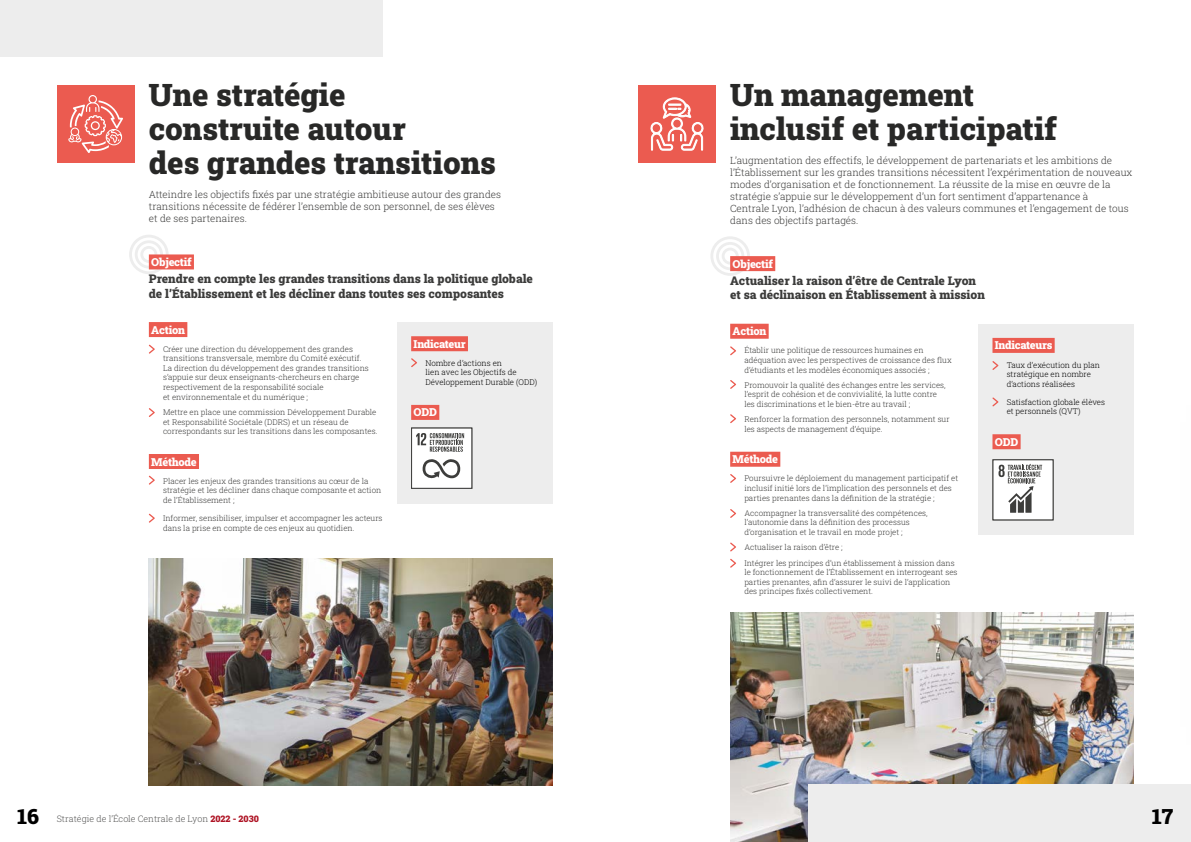
<style>
.page{position:relative;width:1191px;height:842px;background:#fff}
.page>*{position:absolute;margin:0;border:0;box-sizing:border-box;transform-origin:0 0}
.t1{font:900 31px/34px "Roboto Slab";color:#282827}
.t2{font:900 21px "Roboto Slab";color:#000}
.t3{font:900 12px/14.4px "Roboto Slab";color:#3c3c3b}
.t4{font:900 11px "Roboto Slab";letter-spacing:-.02em;color:#fff}
.t5{font:300 10px/12px "Roboto Slab";color:#3c3c3b}
.t6{font:300 9px "Roboto Slab";color:#575756}
.t7{font:300 8px/9.6px "Roboto Slab";color:#3c3c3b}
.t8{font:300 8px/9.6px "Roboto Slab";color:#000}
.s1{font-weight:900;color:#ae1324}
</style>
<div class="page">
<div style="left:0;top:0;width:383px;height:57px;background:#ededed"></div>
<svg style="left:129px;top:235px;width:40px;height:39px"></svg>
<div style="left:149px;top:254px;width:45px;height:15px;background:#eb5b50"></div>
<div style="left:149px;top:322px;width:38px;height:15px;background:#eb5b50"></div>
<div style="left:149px;top:454px;width:50px;height:15px;background:#eb5b50"></div>
<svg style="left:149px;top:345px;width:6px;height:9px"></svg>
<svg style="left:149px;top:408px;width:6px;height:9px"></svg>
<div style="left:397px;top:322px;width:155px;height:181px;background:#ededed"></div>
<div style="left:411px;top:336px;width:57px;height:15px;background:#eb5b50"></div>
<div style="left:411px;top:405px;width:28px;height:15px;background:#eb5b50"></div>
<div style="left:57px;top:85px;width:78px;height:78px;background:#eb5b50"></div>
<img style="left:149px;top:558px;width:403px;height:227px">
<svg style="left:149px;top:476px;width:6px;height:9px"></svg>
<svg style="left:149px;top:514px;width:6px;height:9px"></svg>
<svg style="left:711px;top:236px;width:39px;height:40px"></svg>
<div style="left:730px;top:256px;width:45px;height:15px;background:#eb5b50"></div>
<div style="left:730px;top:324px;width:38px;height:15px;background:#eb5b50"></div>
<div style="left:730px;top:452px;width:50px;height:15px;background:#eb5b50"></div>
<svg style="left:730px;top:346px;width:6px;height:9px"></svg>
<svg style="left:730px;top:380px;width:6px;height:9px"></svg>
<div style="left:978px;top:324px;width:155px;height:210px;background:#ededed"></div>
<div style="left:992px;top:338px;width:62px;height:15px;background:#eb5b50"></div>
<div style="left:992px;top:434px;width:28px;height:15px;background:#eb5b50"></div>
<div style="left:638px;top:85px;width:78px;height:78px;background:#eb5b50"></div>
<svg style="left:730px;top:414px;width:6px;height:9px"></svg>
<svg style="left:730px;top:474px;width:6px;height:9px"></svg>
<svg style="left:730px;top:509px;width:6px;height:9px"></svg>
<svg style="left:730px;top:542px;width:6px;height:9px"></svg>
<svg style="left:730px;top:559px;width:6px;height:9px"></svg>
<img style="left:730px;top:613px;width:403px;height:229px">
<svg style="left:650px;top:97px;width:54px;height:54px"></svg>
<svg style="left:992px;top:361px;width:6px;height:9px"></svg>
<svg style="left:992px;top:397px;width:6px;height:9px"></svg>
<svg style="left:411px;top:358px;width:6px;height:9px"></svg>
<div style="left:808px;top:785px;width:383px;height:57px;background:#ededed"></div>
<div style="left:411px;top:428px;width:61px;height:61px;background:#fff;border:1px solid #3d3d3b"></div>
<svg style="left:422px;top:459px;width:38px;height:20px"></svg>
<svg style="left:416px;top:433px;width:48px;height:19px"></svg>
<svg style="left:68px;top:95px;width:55px;height:58px"></svg>
<div style="left:992px;top:459px;width:61px;height:61px;background:#fff;border:1px solid #3d3d3b"></div>
<svg style="left:998px;top:464px;width:44px;height:49px"></svg>
<h1 class="t1" style="left:149px;top:77px;width:349px">Une stratégie construite autour<br>des grandes transitions</h1>
<p class="t5" style="left:149px;top:188px;width:354px">Atteindre les objectifs fixés par une stratégie ambitieuse autour des grandes transitions nécessite de fédérer l’ensemble de son personnel, de ses élèves et de ses partenaires.</p>
<h3 class="t4" style="left:151px;top:254px;width:42px">Objectif</h3>
<h3 class="t3" style="left:149px;top:271px;width:385px">Prendre en compte les grandes transitions dans la politique globale de l’Établissement et les décliner dans toutes ses composantes</h3>
<h3 class="t4" style="left:151px;top:322px;width:35px">Action</h3>
<p class="t7" style="left:163px;top:344px;width:207px">Créer une direction du développement des grandes transitions transversale, membre du Comité exécutif.<br>La direction du développement des grandes transitions s’appuie sur deux enseignants-chercheurs en charge respectivement de la responsabilité sociale<br>et environnementale et du numérique ;</p>
<p class="t7" style="left:163px;top:407px;width:216px">Mettre en place une commission Développement Durable et Responsabilité Sociétale (DDRS) et un réseau de correspondants sur les transitions dans les composantes.</p>
<h3 class="t4" style="left:151px;top:454px;width:47px">Méthode</h3>
<p class="t7" style="left:163px;top:476px;width:220px">Placer les enjeux des grandes transitions au cœur de la stratégie et les décliner dans chaque composante et action de l’Établissement ;</p>
<p class="t7" style="left:163px;top:513px;width:221px">Informer, sensibiliser, impulser et accompagner les acteurs dans la prise en compte de ces enjeux au quotidien.</p>
<h3 class="t4" style="left:413px;top:336px;width:54px">Indicateur</h3>
<p class="t8" style="left:425px;top:358px;width:113px">Nombre d’actions en<br>lien avec les Objectifs de<br>Développement Durable (ODD)</p>
<h3 class="t4" style="left:413px;top:405px;width:25px">ODD</h3>
<h2 class="t2" style="left:18px;top:802px;width:23px">16</h2>
<p class="t6" style="left:57px;top:812px;width:204px">Stratégie de l’École Centrale de Lyon <span class="s1">2022 - 2030</span></p>
<h1 class="t1" style="left:730px;top:77px;width:328px">Un management inclusif et participatif</h1>
<p class="t5" style="left:730px;top:154px;width:404px">L’augmentation des effectifs, le développement de partenariats et les ambitions de l’Établissement sur les grandes transitions nécessitent l’expérimentation de nouveaux modes d’organisation et de fonctionnement. La réussite de la mise en œuvre de la stratégie s’appuie sur le développement d’un fort sentiment d’appartenance à<br>Centrale Lyon, l’adhésion de chacun à des valeurs communes et l’engagement de tous dans des objectifs partagés.</p>
<h3 class="t4" style="left:732px;top:256px;width:42px">Objectif</h3>
<h3 class="t3" style="left:730px;top:273px;width:256px">Actualiser la raison d’être de Centrale Lyon et sa déclinaison en Établissement à mission</h3>
<h3 class="t4" style="left:732px;top:324px;width:35px">Action</h3>
<p class="t7" style="left:744px;top:345px;width:209px">Établir une politique de ressources humaines en adéquation avec les perspectives de croissance des flux d’étudiants et les modèles économiques associés ;</p>
<p class="t7" style="left:744px;top:380px;width:203px">Promouvoir la qualité des échanges entre les services, l’esprit de cohésion et de convivialité, la lutte contre les discriminations et le bien-être au travail ;</p>
<p class="t7" style="left:744px;top:414px;width:207px">Renforcer la formation des personnels, notamment sur les aspects de management d’équipe.</p>
<h3 class="t4" style="left:732px;top:452px;width:47px">Méthode</h3>
<p class="t7" style="left:744px;top:473px;width:215px">Poursuivre le déploiement du management participatif et inclusif initié lors de l’implication des personnels et des parties prenantes dans la définition de la stratégie ;</p>
<p class="t7" style="left:744px;top:508px;width:185px">Accompagner la transversalité des compétences, l’autonomie dans la définition des processus d’organisation et le travail en mode projet ;</p>
<p class="t7" style="left:744px;top:539px;width:212px;line-height:15.3px">Actualiser la raison d’être ;<br>Intégrer les principes d’un établissement à mission dans</p>
<p class="t7" style="left:744px;top:567px;width:215px">le fonctionnement de l’Établissement en interrogeant ses parties prenantes, afin d’assurer le suivi de l’application des principes fixés collectivement.</p>
<h3 class="t4" style="left:995px;top:338px;width:59px">Indicateurs</h3>
<p class="t8" style="left:1006px;top:360px;width:95px">Taux d’exécution du plan stratégique en nombre d’actions réalisées</p>
<p class="t8" style="left:1006px;top:397px;width:100px">Satisfaction globale élèves et personnels (QVT)</p>
<h3 class="t4" style="left:995px;top:434px;width:25px">ODD</h3>
<h2 class="t2" style="left:1152px;top:802px;width:22px">17</h2>
</div>
